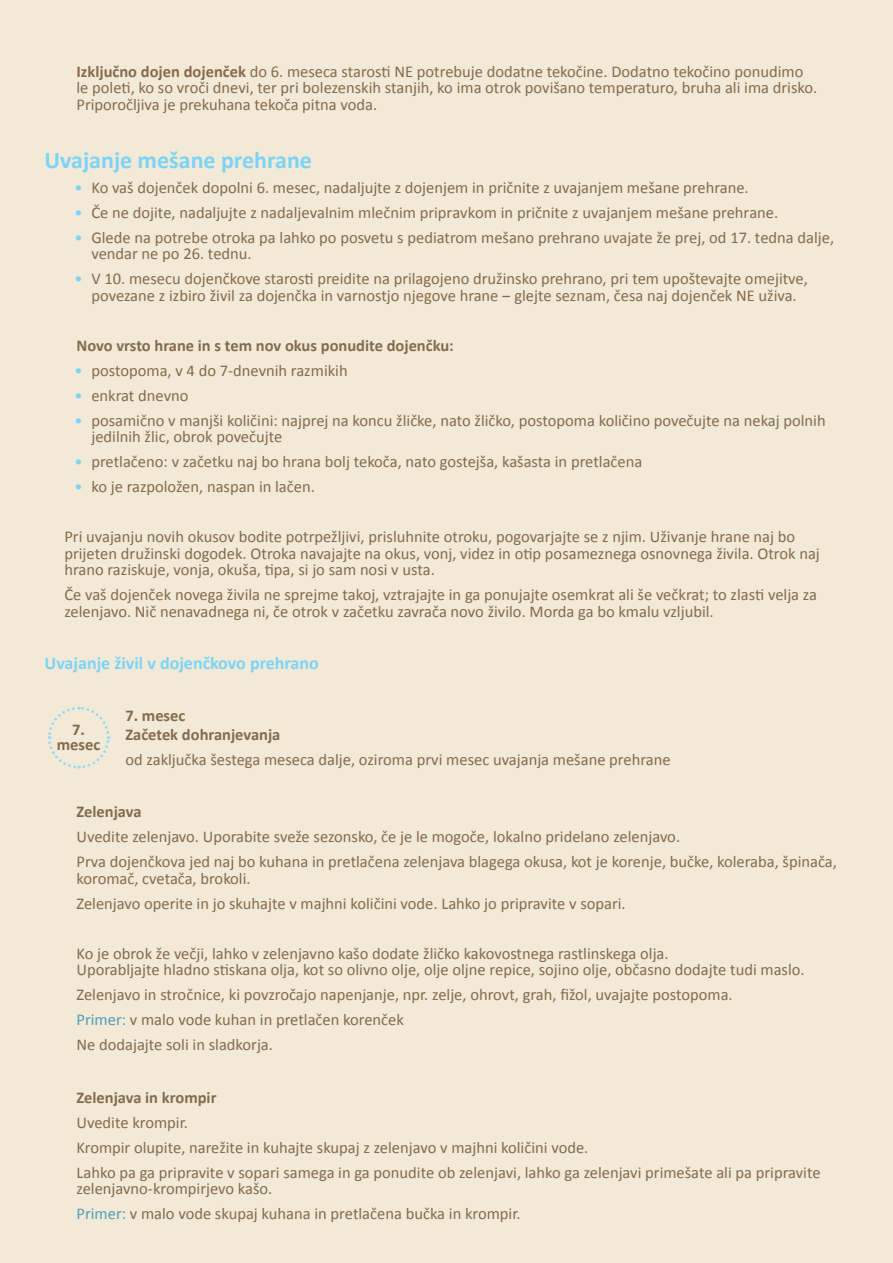
<style>
.page{position:relative;width:893px;height:1263px;background:#f2ead7}
.page>*{position:absolute;margin:0;border:0;box-sizing:border-box;transform-origin:0 0}
.N1_izrocek{font:700 24px "Calibri";color:#7cd3f6}
.N2_-_izrocek{font:700 18px "Calibri";color:#7cd3f6}
.tekoce_besedilo{font:16.5px/16.5px "Calibri";color:#846a4e}
.Buleti_besedilo{font:16.5px/16.5px "Calibri";color:#846a4e}
.N3_izrocek{font:700 16.5px/18.5px "Calibri";color:#846a4e}
.tekoce_besedilo-2{font:700 16.5px "Calibri";color:#846a4e}
.s1{font-weight:700}
.s2{color:#7cd3f6}
.s3{color:#509cb9}
</style>
<div class="page">
<svg style="left:48px;top:706px;width:63px;height:63px"></svg>
<p class="tekoce_besedilo" style="left:77px;top:63px;width:742px"><span class="s1">Izključno dojen dojenček</span> do 6. meseca starosti NE potrebuje dodatne tekočine. Dodatno tekočino ponudimo le poleti, ko so vroči dnevi, ter pri bolezenskih stanjih, ko ima otrok povišano temperaturo, bruha ali ima drisko.<br>Priporočljiva je prekuhana tekoča pitna voda.</p>
<p class="N1_izrocek" style="left:45px;top:144px;width:269px">Uvajanje mešane prehrane</p>
<p class="Buleti_besedilo" style="left:74px;top:179px;width:676px"><span class="s2">•</span> Ko vaš dojenček dopolni 6. mesec, nadaljujte z dojenjem in pričnite z uvajanjem mešane prehrane.</p>
<p class="Buleti_besedilo" style="left:74px;top:204px;width:705px"><span class="s2">•</span> Če ne dojite, nadaljujte z nadaljevalnim mlečnim pripravkom in pričnite z uvajanjem mešane prehrane.</p>
<p class="Buleti_besedilo" style="left:91px;top:229px;width:744px;text-indent:-17px"><span class="s2">•</span> Glede na potrebe otroka pa lahko po posvetu s pediatrom mešano prehrano uvajate že prej, od 17. tedna dalje, vendar ne po 26. tednu.</p>
<p class="Buleti_besedilo" style="left:74px;top:270px;width:735px;text-align:center"><span class="s2">•</span> V 10. mesecu dojenčkove starosti preidite na prilagojeno družinsko prehrano, pri tem upoštevajte omejitve, povezane z izbiro živil za dojenčka in varnostjo njegove hrane ‒ glejte seznam, česa naj dojenček NE uživa.</p>
<p class="tekoce_besedilo-2" style="left:77px;top:335px;width:379px">Novo vrsto hrane in s tem nov okus ponudite dojenčku:</p>
<p class="Buleti_besedilo" style="left:74px;top:362px;width:275px"><span class="s2">•</span> postopoma, v 4 do 7-dnevnih razmikih</p>
<p class="Buleti_besedilo" style="left:74px;top:387px;width:116px"><span class="s2">•</span> enkrat dnevno</p>
<p class="Buleti_besedilo" style="left:91px;top:412px;width:736px;text-indent:-17px"><span class="s2">•</span> posamično v manjši količini: najprej na koncu žličke, nato žličko, postopoma količino povečujte na nekaj polnih jedilnih žlic, obrok povečujte</p>
<p class="Buleti_besedilo" style="left:74px;top:453px;width:569px"><span class="s2">•</span> pretlačeno: v začetku naj bo hrana bolj tekoča, nato gostejša, kašasta in pretlačena</p>
<p class="Buleti_besedilo" style="left:74px;top:478px;width:242px"><span class="s2">•</span> ko je razpoložen, naspan in lačen.</p>
<p class="Buleti_besedilo" style="left:64px;top:529px;width:757px">Pri uvajanju novih okusov bodite potrpežljivi, prisluhnite otroku, pogovarjajte se z njim. Uživanje hrane naj bo prijeten družinski dogodek. Otroka navajajte na okus, vonj, videz in otip posameznega osnovnega živila. Otrok naj hrano raziskuje, vonja, okuša, tipa, si jo sam nosi v usta.</p>
<p class="Buleti_besedilo" style="left:64px;top:587px;width:754px">Če vaš dojenček novega živila ne sprejme takoj, vztrajajte in ga ponujajte osemkrat ali še večkrat; to zlasti velja za zelenjavo. Nič nenavadnega ni, če otrok v začetku zavrača novo živilo. Morda ga bo kmalu vzljubil.</p>
<p class="N2_-_izrocek" style="left:45px;top:651px;width:276px">Uvajanje živil v dojenčkovo prehrano</p>
<p class="N3_izrocek" style="left:125px;top:706px;width:156px">7. mesec<br>Začetek dohranjevanja</p>
<p class="tekoce_besedilo" style="left:125px;top:751px;width:547px">od zaključka šestega meseca dalje, oziroma prvi mesec uvajanja mešane prehrane</p>
<p class="N3_izrocek" style="left:77px;top:802px;width:66px">Zelenjava</p>
<p class="tekoce_besedilo" style="left:77px;top:828px;width:605px">Uvedite zelenjavo. Uporabite sveže sezonsko, če je le mogoče, lokalno pridelano zelenjavo.</p>
<p class="tekoce_besedilo" style="left:77px;top:853px;width:762px">Prva dojenčkova jed naj bo kuhana in pretlačena zelenjava blagega okusa, kot je korenje, bučke, koleraba, špinača, koromač, cvetača, brokoli.</p>
<p class="tekoce_besedilo" style="left:77px;top:895px;width:551px">Zelenjavo operite in jo skuhajte v majhni količini vode. Lahko jo pripravite v sopari.</p>
<p class="tekoce_besedilo" style="left:77px;top:945px;width:730px">Ko je obrok že večji, lahko v zelenjavno kašo dodate žličko kakovostnega rastlinskega olja.<br>Uporabljajte hladno stiskana olja, kot so olivno olje, olje oljne repice, sojino olje, občasno dodajte tudi maslo.</p>
<p class="tekoce_besedilo" style="left:77px;top:986px;width:658px">Zelenjavo in stročnice, ki povzročajo napenjanje, npr. zelje, ohrovt, grah, fižol, uvajajte postopoma.</p>
<p class="tekoce_besedilo" style="left:77px;top:1011px;width:329px"><span class="s3">Primer:</span> v malo vode kuhan in pretlačen korenček</p>
<p class="tekoce_besedilo" style="left:77px;top:1036px;width:198px">Ne dodajajte soli in sladkorja.</p>
<p class="N3_izrocek" style="left:77px;top:1088px;width:142px">Zelenjava in krompir</p>
<p class="tekoce_besedilo" style="left:77px;top:1114px;width:113px">Uvedite krompir.</p>
<p class="tekoce_besedilo" style="left:77px;top:1139px;width:513px">Krompir olupite, narežite in kuhajte skupaj z zelenjavo v majhni količini vode.</p>
<p class="tekoce_besedilo" style="left:77px;top:1164px;width:745px">Lahko pa ga pripravite v sopari samega in ga ponudite ob zelenjavi, lahko ga zelenjavi primešate ali pa pripravite zelenjavno-krompirjevo kašo.</p>
<p class="tekoce_besedilo" style="left:77px;top:1205px;width:446px"><span class="s3">Primer:</span> v malo vode skupaj kuhana in pretlačena bučka in krompir.</p>
<p class="N3_izrocek" style="left:72px;top:720px;width:14px">7.</p>
<p class="N3_izrocek" style="left:57px;top:735px;width:45px">mesec</p>
</div>
